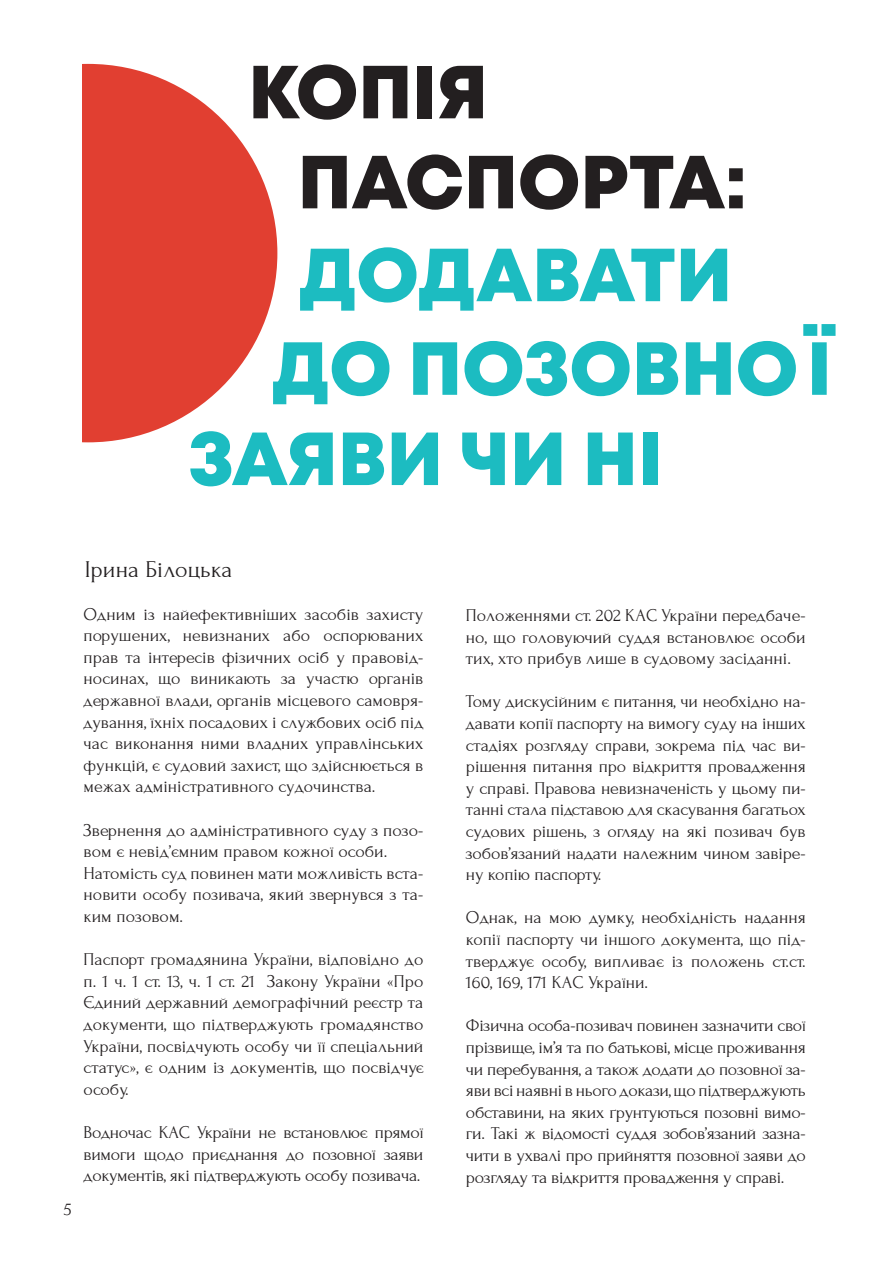
<style>
.page{position:relative;width:893px;height:1263px;background:#fff}
.page>*{position:absolute;margin:0;border:0;box-sizing:border-box;transform-origin:0 0}
.t1{font:75px "Mont Heavy DEMO";color:#1cbcc1}
.t2{font:75px/90px "Mont Heavy DEMO";color:#231f20}
.t3{font:24px "Forum";color:#231f20}
.t4{font:18px/21.6px "Forum";color:#231f20;text-align:justify}
</style>
<div class="page">
<svg style="left:82px;top:64px;width:195px;height:378px;fill:#e13f31"></svg>
<h1 class="t2" style="left:298px;top:50px;width:451px;text-indent:-49px">Копія паспорта:</h1>
<h1 class="t1" style="left:298px;top:230px;width:435px">додавати</h1>
<h1 class="t1" style="left:271px;top:324px;width:571px">до позовної</h1>
<h1 class="t1" style="left:188px;top:414px;width:476px">заяви чи ні</h1>
<p class="t4" style="left:64px;top:1198px;width:9px">5</p>
<h2 class="t3" style="left:85px;top:557px;width:149px">Ірина Білоцька</h2>
<p class="t4" style="left:84px;top:603px;width:341px">Одним із найефективніших засобів захисту порушених, невизнаних або оспорюваних прав та інтересів фізичних осіб у правовід&shy;носинах, що виникають за участю органів державної влади, органів місцевого самовря&shy;дування, їхніх посадових і службових осіб під час виконання ними владних управлінських функцій, є судовий захист, що здійснюється в межах адміністративного судочинства.</p>
<p class="t4" style="left:84px;top:819px;width:341px;text-align:left">Звернення до адміністративного суду з позо&shy;вом є невід’ємним правом кожної особи.<br>Натомість суд повинен мати можливість вста&shy;новити особу позивача, який звернувся з та&shy;ким позовом.</p>
<p class="t4" style="left:84px;top:949px;width:341px">Паспорт громадянина України, відповідно до п. 1 ч. 1 ст. 13, ч. 1 ст. 21 Закону України «Про Єдиний державний демографічний реєстр та документи, що підтверджують громадянство України, посвідчують особу чи її спеціальний статус», є одним із документів, що посвідчує особу.</p>
<p class="t4" style="left:84px;top:1122px;width:341px">Водночас КАС України не встановлює прямої вимоги щодо приєднання до позовної заяви документів, які підтверджують особу позивача.</p>
<p class="t4" style="left:466px;top:605px;width:341px">Положеннями ст. 202 КАС України передбаче&shy;но, що головуючий суддя встановлює особи тих, хто прибув лише в судовому засіданні.</p>
<p class="t4" style="left:466px;top:691px;width:341px">Тому дискусійним є питання, чи необхідно на&shy;давати копії паспорту на вимогу суду на інших стадіях розгляду справи, зокрема під час ви&shy;рішення питання про відкриття провадження у справі. Правова невизначеність у цьому пи&shy;танні стала підставою для скасування багатьох судових рішень, з огляду на які позивач був зобов’язаний надати належним чином завіре&shy;ну копію паспорту.</p>
<p class="t4" style="left:466px;top:907px;width:341px">Однак, на мою думку, необхідність надання копії паспорту чи іншого документа, що під&shy;тверджує особу, випливає із положень ст.ст.<br>160, 169, 171 КАС України.</p>
<p class="t4" style="left:466px;top:1015px;width:341px">Фізична особа-позивач повинен зазначити свої прізвище, ім’я та по батькові, місце проживання чи перебування, а також додати до позовної за&shy;яви всі наявні в нього докази, що підтверджують обставини, на яких ґрунтуються позовні вимо&shy;ги. Такі ж відомості суддя зобов’язаний зазна&shy;чити в ухвалі про прийняття позовної заяви до розгляду та відкриття провадження у справі.</p>
</div>
